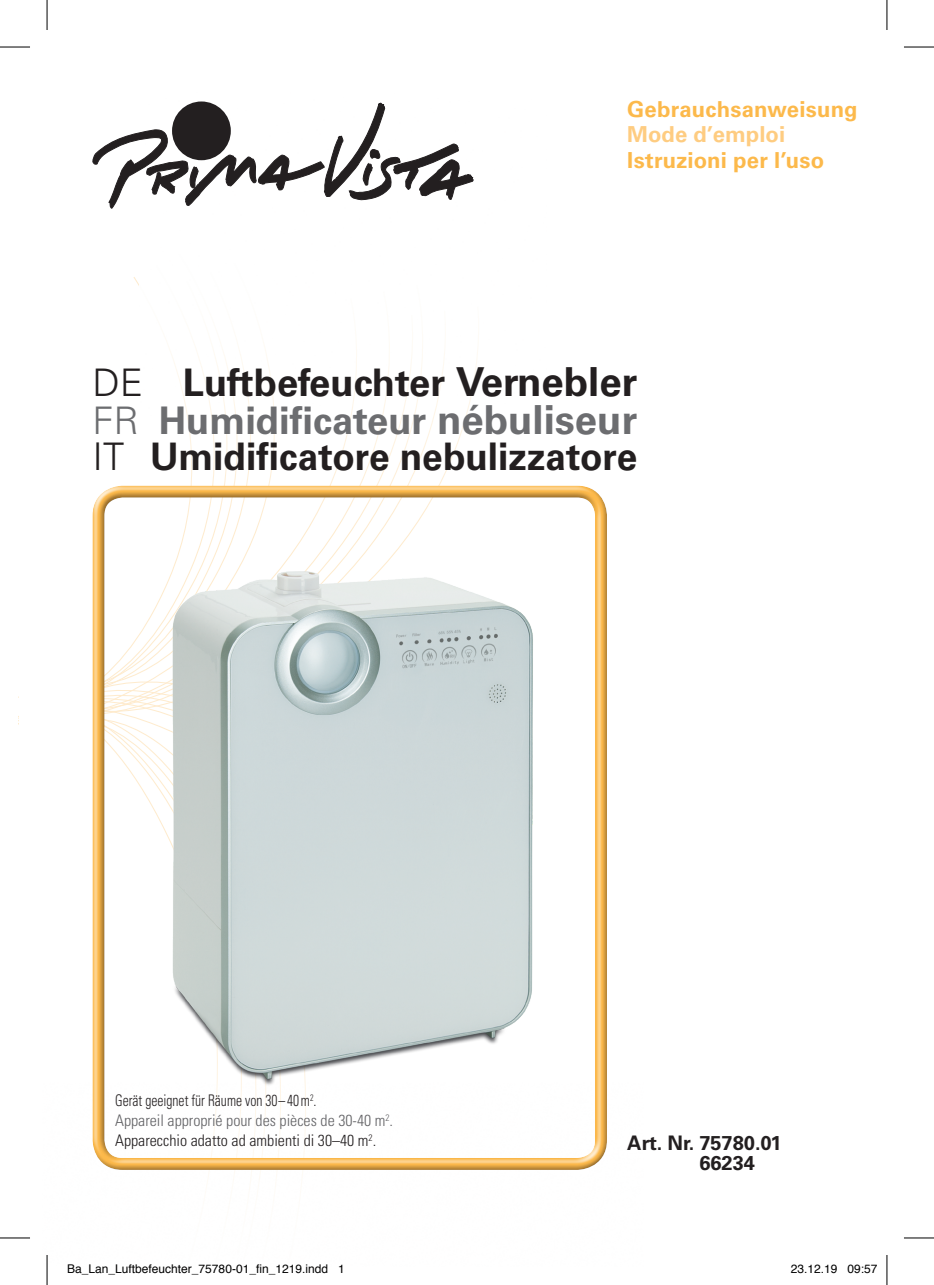
<style>
.page{position:relative;width:934px;height:1285px;background:#fff}
.page>*{position:absolute;margin:0;border:0;box-sizing:border-box;transform-origin:0 0}
.t1{font:700 38px/36.8px "Univers LT Std";color:#231f20;text-align:justify}
.t2{font:700 22px "Univers LT Std";letter-spacing:.01em;color:#fcb94b}
.t3{font:700 22px "Univers LT Std";color:#fecc81}
.t4{font:700 20px/20px "Univers LT Std";color:#231f20}
.t5{font:300 condensed 16px/20px "Univers LT Std";color:#231f20;scale:.85 1}
.t6{font:12px "Helvetica";color:#000}
.s1{font-weight:300}
.s2{font-size:40px}
.s3{font-weight:300;color:#6c6d70}
.s4{color:#6c6d70}
.s5{font-size:40px;color:#6c6d70}
.s6{color:#636366}
</style>
<div class="page">
<img style="left:170px;top:346px;width:308px;height:139px">
<svg style="left:92px;top:102px;width:382px;height:107px"></svg>
<div style="left:172px;top:101px;width:59px;height:59px;background:#231f20;border-radius:50%"></div>
<div style="left:92px;top:485px;width:518px;height:686px;background:#231f20;opacity:.75"></div>
<img style="left:154px;top:561px;width:391px;height:532px">
<hr style="left:0;top:47px;width:30px;height:1px;background:#000">
<hr style="left:903px;top:47px;width:30px;height:1px;background:#000">
<hr style="left:0;top:1237px;width:30px;height:1px;background:#000">
<hr style="left:903px;top:1237px;width:30px;height:1px;background:#000">
<hr style="left:47px;top:0;width:1px;height:30px;background:#000">
<hr style="left:47px;top:1255px;width:1px;height:30px;background:#000">
<hr style="left:886px;top:0;width:1px;height:30px;background:#000">
<hr style="left:886px;top:1255px;width:1px;height:30px;background:#000">
<h2 class="t2" style="left:627px;top:96px;width:232px">Gebrauchsanweisung</h2>
<h2 class="t3" style="left:627px;top:122px;width:159px">Mode d’emploi</h2>
<h2 class="t2" style="left:627px;top:147px;width:198px">Istruzioni per l’uso</h2>
<h1 class="t1" style="left:92px;top:365px;width:546px"><span class="s1">DE</span> Luftbefeuchter <span class="s2">Vernebler </span><span class="s3">FR</span> <span class="s4">Humidificateur</span> <span class="s5">nébuliseur </span><span class="s1">IT</span> Umidificatore nebulizzatore</h1>
<p class="t5" style="left:115px;top:1090px;width:328px">Gerät geeignet für Räume von 30– 40m<sup>2</sup>.<br><span class="s6">Appareil approprié pour des pièces de 30-40 m</span><sup>2</sup><span class="s6">.<br></span>Apparecchio adatto ad ambienti di 30–40 m<sup>2</sup>.</p>
<p class="t4" style="left:699px;top:1133px;width:84px;text-indent:-72px">Art. Nr. 75780.01<br>66234</p>
<p class="t6" style="left:67px;top:1259px;width:279px">Ba_Lan_Luftbefeuchter_75780-01_fin_1219.indd 1</p>
<p class="t6" style="left:790px;top:1259px;width:88px">23.12.19 09:57</p>
</div>
